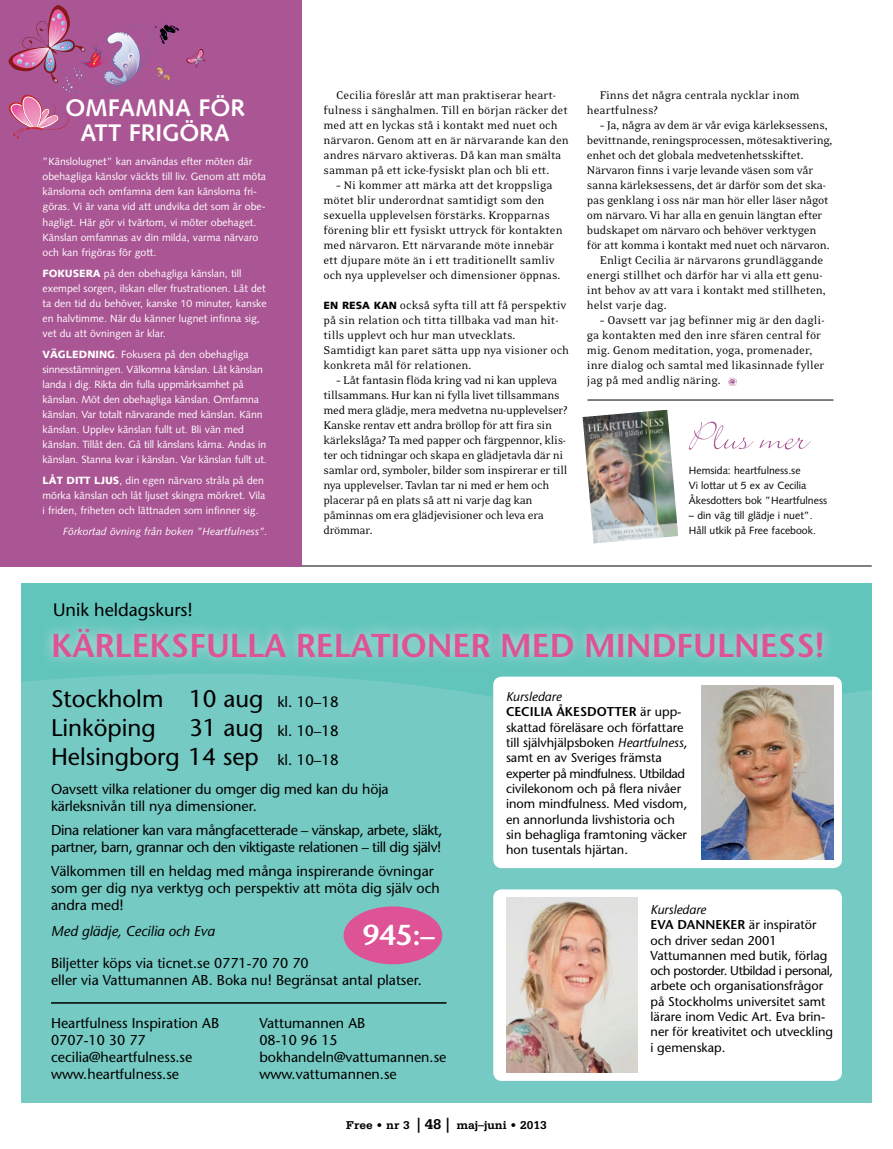
<style>
.page{position:relative;width:893px;height:1149px;background:#fff}
.page>*{position:absolute;margin:0;border:0;box-sizing:border-box;transform-origin:0 0}
.t1{font:600 33px "Stone Sans";color:#dd5395}
.t2{font:600 28.8px "Stone Sans";color:#fff}
.t3{font:24px/28.8px "Stone Sans";color:#000}
.t4{font:700 24px/25.5px "Syntax";color:#fff;text-align:center}
.t5{font:18px "Stone Sans";color:#000}
.t6{font:15px "Stone Sans";color:#000}
.t7{font:14.25px/17.1px "Stone Sans";color:#000}
.t8{font:14.25px/17.1px "Stone Sans";letter-spacing:-.025em;color:#000}
.t9{font:italic 14.25px "Stone Sans";color:#000}
.t10{font:12.75px/15px "Eidetic Neo";letter-spacing:-.01em;color:#000}
.t11{font:12.75px/15.3px "Stone Sans";color:#000}
.t12{font:700 12px "Serifa";color:#000}
.t13{font:10.5px/15px "Syntax";color:#fff}
.t14{font:10.5px/15px "Syntax";color:#000}
.t15{font:italic 10.5px "Syntax";color:#fff}
.s1{font-weight:900}
.s2{font-family:"Syntax";font-weight:900;font-size:10.5px}
.s3{font-size:15px}
.s4{font-style:italic}
.s5{font-weight:600}
.s6{font-size:24px}
</style>
<div class="page">
<div style="left:21px;top:583px;width:851px;height:518px;background:#75cac3"></div>
<svg style="left:21px;top:583px;width:851px;height:114px;fill:#61c5bc"></svg>
<img style="left:42px;top:617px;width:792px;height:51px">
<div style="left:493px;top:676px;width:349px;height:191px;background:#fff;border-radius:9px"></div>
<img style="left:702px;top:685px;width:131px;height:174px">
<div style="left:493px;top:889px;width:349px;height:191px;background:#fff;border-radius:9px"></div>
<img style="left:506px;top:897px;width:132px;height:174px">
<div style="left:344px;top:906px;width:98px;height:57px;background:#dd5395;border-radius:50%"></div>
<hr style="left:51px;top:1001px;width:395px;height:2px;background:#000">
<hr style="left:21px;top:565px;width:851px;height:1px;background:#000">
<hr style="left:587px;top:399px;width:246px;height:1px;background:#000">
<svg style="left:689px;top:421px;width:122px;height:28px"></svg>
<img style="left:583px;top:410px;width:95px;height:133px">
<div style="left:0;top:0;width:302px;height:566px;background:#aa5594"></div>
<svg style="left:186px;top:48px;width:20px;height:20px"></svg>
<svg style="left:9px;top:5px;width:170px;height:133px"></svg>
<svg style="left:728px;top:377px;width:8px;height:8px"></svg>
<p class="t4" style="left:65px;top:97px;width:181px">OMFAMNA FÖR<br>ATT FRIGÖRA</p>
<p class="t13" style="left:43px;top:155px;width:225px">”Känslolugnet” kan användas efter möten där obehagliga känslor väckts till liv. Genom att möta känslorna och omfamna dem kan känslorna fri&shy;göras. Vi är vana vid att undvika det som är obe&shy;hagligt. Här gör vi tvärtom, vi möter obehaget.<br>Känslan omfamnas av din milda, varma närvaro och kan frigöras för gott.</p>
<p class="t13" style="left:43px;top:266px;width:226px"><span class="s1">FOKUSERA</span> på den obehagliga känslan, till exempel sorgen, ilskan eller frustrationen. Låt det ta den tid du behöver, kanske 10 minuter, kanske en halvtimme. När du känner lugnet infinna sig, vet du att övningen är klar.</p>
<p class="t13" style="left:43px;top:347px;width:226px"><span class="s1">VÄGLEDNING</span>. Fokusera på den obehagliga sinnesstämningen. Välkomna känslan. Låt känslan landa i dig. Rikta din fulla uppmärksamhet på känslan. Möt den obehagliga känslan. Omfamna känslan. Var totalt närvarande med känslan. Känn känslan. Upplev känslan fullt ut. Bli vän med känslan. Tillåt den. Gå till känslans kärna. Andas in känslan. Stanna kvar i känslan. Var känslan fullt ut.</p>
<p class="t13" style="left:43px;top:473px;width:224px"><span class="s1">LÅT DITT LJUS</span>, din egen närvaro stråla på den mörka känslan och låt ljuset skingra mörkret. Vila i friden, friheten och lättnaden som infinner sig.</p>
<p class="t15" style="left:63px;top:527px;width:206px">Förkortad övning från boken ”Heartfulness”.</p>
<p class="t5" style="left:53px;top:602px;width:141px">Unik heldagskurs!</p>
<p class="t10" style="left:323px;top:87px;width:247px;text-indent:13px">Cecilia föreslår att man praktiserar heart&shy;fulness i sänghalmen. Till en början räcker det med att en lyckas stå i kontakt med nuet och närvaron. Genom att en är närvarande kan den andres närvaro aktiveras. Då kan man smälta samman på ett icke-fysiskt plan och bli ett.</p>
<p class="t10" style="left:323px;top:177px;width:241px;text-indent:13px">– Ni kommer att märka att det kroppsliga mötet blir underordnat samtidigt som den sexuella upplevelsen förstärks. Kropparnas förening blir ett fysiskt uttryck för kontakten med närvaron. Ett närvarande möte innebär ett djupare möte än i ett traditionellt samliv och nya upplevelser och dimensioner öppnas.</p>
<p class="t10" style="left:323px;top:297px;width:247px"><span class="s2">EN RESA KAN</span> också syfta till att få perspektiv på sin relation och titta tillbaka vad man hit&shy;tills upplevt och hur man utvecklats.<br>Samtidigt kan paret sätta upp nya visioner och konkreta mål för relationen.</p>
<p class="t10" style="left:323px;top:372px;width:246px;text-indent:13px">– Låt fantasin flöda kring vad ni kan uppleva tillsammans. Hur kan ni fylla livet tillsammans med mera glädje, mera medvetna nu-upplevelser?<br>Kanske rentav ett andra bröllop för att fira sin kärlekslåga? Ta med papper och färgpennor, klis&shy;ter och tidningar och skapa en glädjetavla där ni samlar ord, symboler, bilder som inspirerar er till nya upplevelser. Tavlan tar ni med er hem och placerar på en plats så att ni varje dag kan påminnas om era glädjevisioner och leva era drömmar.</p>
<p class="t10" style="left:587px;top:87px;width:214px;text-indent:13px">Finns det några centrala nycklar inom heartfulness?</p>
<p class="t10" style="left:600px;top:117px;width:229px">– Ja, några av dem är vår eviga kärleksessens,</p>
<p class="t10" style="left:587px;top:132px;width:247px">bevittnande, reningsprocessen, mötesaktivering,</p>
<p class="t10" style="left:587px;top:147px;width:218px">enhet och det globala medvetenhetsskiftet.</p>
<p class="t10" style="left:587px;top:162px;width:228px">Närvaron finns i varje levande väsen som vår</p>
<p class="t10" style="left:587px;top:177px;width:241px">sanna kärleksessens, det är därför som det ska-</p>
<p class="t10" style="left:587px;top:192px;width:243px">pas genklang i oss när man hör eller läser något</p>
<p class="t10" style="left:587px;top:207px;width:237px">om närvaro. Vi har alla en genuin längtan efter</p>
<p class="t10" style="left:587px;top:222px;width:231px">budskapet om närvaro och behöver verktygen</p>
<p class="t10" style="left:587px;top:237px;width:244px">för att komma i kontakt med nuet och närvaron.</p>
<p class="t10" style="left:600px;top:252px;width:225px">Enligt Cecilia är närvarons grundläggande</p>
<p class="t10" style="left:587px;top:267px;width:237px">energi stillhet och därför har vi alla ett genu-</p>
<p class="t10" style="left:587px;top:282px;width:240px">int behov av att vara i kontakt med stillheten,</p>
<p class="t10" style="left:587px;top:297px;width:81px">helst varje dag.</p>
<p class="t10" style="left:587px;top:312px;width:239px;text-indent:13px">– Oavsett var jag befinner mig är den dagli&shy;ga kontakten med den inre sfären central för mig. Genom meditation, yoga, promenader, inre dialog och samtal med likasinnade fyller jag på med andlig näring.</p>
<p class="t14" style="left:689px;top:464px;width:140px">Hemsida: heartfulness.se<br>Vi lottar ut 5 ex av Cecilia<br>Åkesdotters bok ”Heartfulness</p>
<p class="t14" style="left:689px;top:509px;width:129px">– din väg till glädje i nuet”.<br>Håll utkik på Free facebook.</p>
<p class="t1" style="left:51px;top:632px;width:775px">KÄRLEKSFULLA RELATIONER MED MINDFULNESS!</p>
<p class="t3" style="left:51px;top:687px;width:289px">Stockholm 10 aug <span class="s3">kl. 10–18<br></span>Linköping</p>
<p class="t11" style="left:506px;top:690px;width:183px"><span class="s4">Kursledare<br></span><span class="s5">CECILIA ÅKESDOTTER</span> är upp&shy;skattad föreläsare och författare till självhjälpsboken <span class="s4">Heartfulness</span>, samt en av Sveriges främsta experter på mindfulness. Utbildad civilekonom och på flera nivåer inom mindfulness. Med visdom, en annorlunda livshistoria och sin behagliga framtoning väcker hon tusentals hjärtan.</p>
<p class="t6" style="left:189px;top:725px;width:151px"><span class="s6">31 aug</span> kl. 10–18</p>
<p class="t3" style="left:51px;top:744px;width:289px">Helsingborg 14 sep <span class="s3">kl. 10–18</span></p>
<p class="t7" style="left:51px;top:781px;width:339px">Oavsett vilka relationer du omger dig med kan du höja kärleksnivån till nya dimensioner.</p>
<p class="t8" style="left:51px;top:822px;width:393px">Dina relationer kan vara mångfacetterade – vänskap, arbete, släkt, partner, barn, grannar och den viktigaste relationen – till dig själv!</p>
<p class="t7" style="left:51px;top:863px;width:390px">Välkommen till en heldag med många inspirerande övningar som ger dig nya verktyg och perspektiv att möta dig själv och andra med!</p>
<p class="t9" style="left:51px;top:924px;width:165px">Med glädje, Cecilia och Eva</p>
<p class="t11" style="left:651px;top:902px;width:184px"><span class="s4">Kursledare<br></span><span class="s5">EVA DANNEKER</span> är inspiratör och driver sedan 2001<br>Vattumannen med butik, förlag och postorder. Utbildad i personal, arbete och organisationsfrågor på Stockholms universitet samt lärare inom Vedic Art. Eva brin&shy;ner för kreativitet och utveckling i gemenskap.</p>
<p class="t2" style="left:363px;top:923px;width:74px">945:–</p>
<p class="t7" style="left:51px;top:955px;width:372px">Biljetter köps via ticnet.se 0771-70 70 70<br>eller via Vattumannen AB. Boka nu! Begränsat antal platser.</p>
<p class="t7" style="left:51px;top:1015px;width:170px">Heartfulness Inspiration AB<br>0707-10 30 77 cecilia@heartfulness.se www.heartfulness.se</p>
<p class="t7" style="left:259px;top:1015px;width:189px">Vattumannen AB<br>08-10 96 15 bokhandeln@vattumannen.se www.vattumannen.se</p>
<p class="t12" style="left:346px;top:1121px;width:202px">Free • nr 3 <span class="s3">| 48 |</span> maj–juni • 2013</p>
</div>
